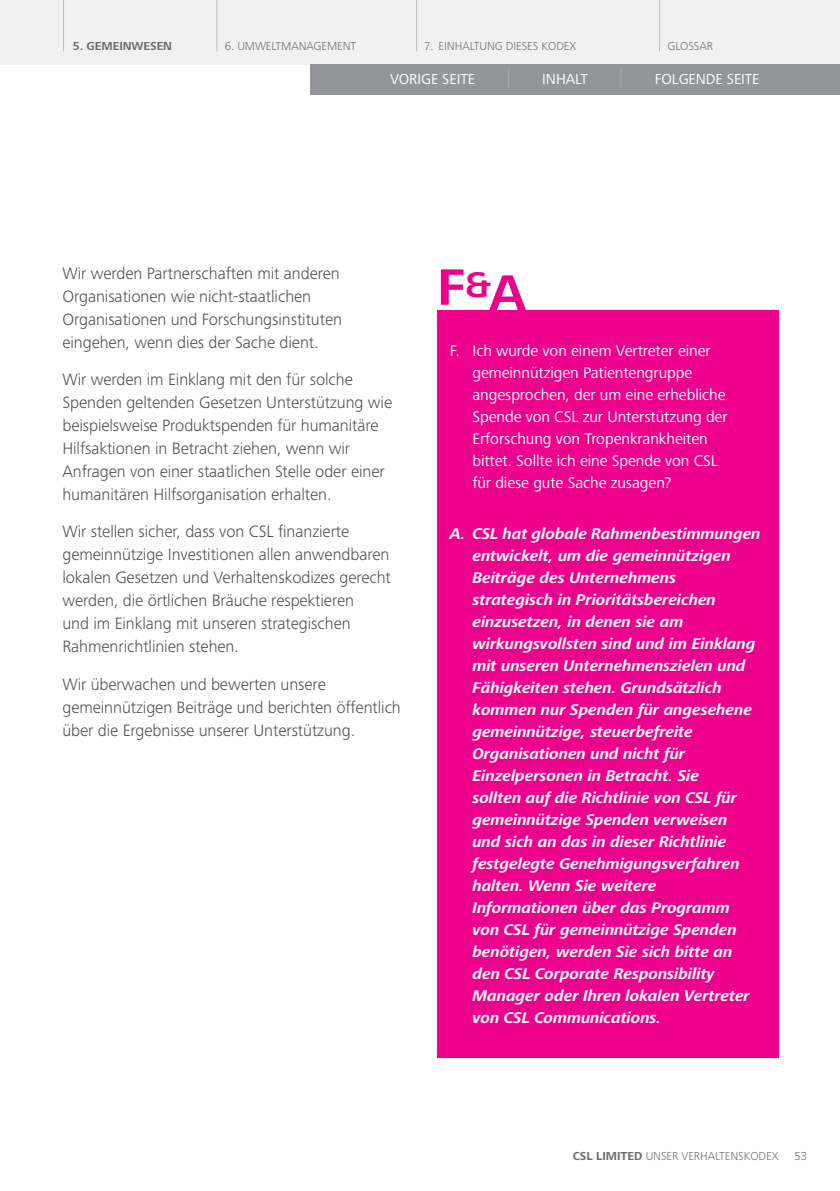
<style>
.page{position:relative;width:840px;height:1191px;background:#fff}
.page>*{position:absolute;margin:0;border:0;box-sizing:border-box;transform-origin:0 0}
.t1{font:700 53px "Frutiger Next LTW1 G";color:#ec008c}
.t2{font:300 17px/23px "Frutiger Next LTW1 G";letter-spacing:-.005em;color:#4d4d4f}
.t3{font:italic 700 16px/22px "Frutiger Next LTW1 G";letter-spacing:-.005em;color:#fff}
.t4{font:16px/22px "Frutiger Next LTW1 G";letter-spacing:-.005em;color:#fff}
.t5{font:15px "Frutiger Next LTW1 G";letter-spacing:-.005em;color:#fff}
.t6{font:300 12px "Frutiger Next LTW1 G";letter-spacing:-.005em;color:#6d6e71}
.t7{font:700 12px "Frutiger Next LTW1 G";letter-spacing:-.005em;color:#6d6e71}
.s1{font-weight:700}
</style>
<div class="page">
<div style="left:0;top:0;width:839px;height:64px;background:#f1f1f2"></div>
<hr style="left:63px;top:0;width:1px;height:51px;background:#bcbec0">
<hr style="left:216px;top:0;width:1px;height:51px;background:#bcbec0">
<hr style="left:416px;top:0;width:1px;height:51px;background:#bcbec0">
<hr style="left:658px;top:0;width:1px;height:51px;background:#bcbec0">
<div style="left:310px;top:64px;width:529px;height:30px;background:#939598"></div>
<div style="left:437px;top:310px;width:341px;height:747px;background:#ec008c"></div>
<p class="t7" style="left:73px;top:39px;width:101px">5. GEMEINWESEN</p>
<p class="t6" style="left:225px;top:39px;width:133px">6. UMWELTMANAGEMENT</p>
<p class="t6" style="left:424px;top:39px;width:154px">7. EINHALTUNG DIESES KODEX</p>
<p class="t6" style="left:667px;top:39px;width:47px">GLOSSAR</p>
<p class="t5" style="left:390px;top:70px;width:86px">VORIGE SEITE</p>
<p class="t5" style="left:542px;top:70px;width:47px">INHALT</p>
<p class="t5" style="left:654px;top:70px;width:106px">FOLGENDE SEITE</p>
<p class="t2" style="left:62px;top:262px;width:281px">Wir werden Partnerschaften mit anderen Organisationen wie nicht-staatlichen Organisationen und Forschungsinstituten eingehen, wenn dies der Sache dient.</p>
<p class="t2" style="left:62px;top:368px;width:331px">Wir werden im Einklang mit den für solche Spenden geltenden Gesetzen Unterstützung wie beispielsweise Produktspenden fü r humanitäre Hilfsaktionen in Betracht ziehen, wenn wir Anfragen von einer staatlichen Stelle oder einer humanitären Hilfsorganisation erhalten.</p>
<p class="t2" style="left:62px;top:520px;width:330px">Wir stellen sicher, dass von CSL finanzierte gemeinnützige Investitionen allen anwendbaren lokalen Gesetzen und Verhaltenskodizes gerecht werden, die örtlichen Bräuche respektieren<br>und im Einklang mit unseren strategischen Rahmenrichtlinien stehen.</p>
<p class="t2" style="left:62px;top:672px;width:340px">Wir ü berwachen und bewerten unsere gemeinnützigen Beiträge und berichten öffentlich ü ber die Ergebnisse unserer Unterstützung.</p>
<h1 class="t1" style="left:437px;top:260px;width:91px">F<sup>&amp;</sup>A</h1>
<p class="t4" style="left:472px;top:340px;width:256px;text-indent:-23px">F. Ich wurde von einem Vertreter einer gemeinnützigen Patientengruppe angesprochen, der um eine erhebliche Spende von CSL zur Unterstützung der Erforschung von Tropenkrankheiten bittet. Sollte ich eine Spende von CSL für diese gute Sache zusagen?</p>
<p class="t3" style="left:472px;top:523px;width:289px;text-indent:-23px">A. CSL hat globale Rahmenbestimmungen entwickelt, um die gemeinnützigen Beiträge des Unternehmens strategisch in Prioritätsbereichen einzusetzen, in denen sie am wirkungsvollsten sind und im Einklang mit unseren Unternehmenszielen und Fähigkeiten stehen. Grundsätzlich kommen nur Spenden für angesehene gemeinnützige, steuerbefreite Organisationen und nicht für Einzelpersonen in Betracht. Sie<br>sollten auf die Richtlinie von CSL für gemeinnützige Spenden verweisen<br>und sich an das in dieser Richtlinie festgelegte Genehmigungsverfahren halten. Wenn Sie weitere Informationen über das Programm von CSL für gemeinnützige Spenden benötigen, werden Sie sich bitte an den CSL Corporate Responsibility Manager oder Ihren lokalen Vertreter von CSL Communications.</p>
<p class="t6" style="left:572px;top:1149px;width:207px"><span class="s1">CSL LIMITED</span> UNSER VERHALTENSKODEX</p>
<p class="t6" style="left:794px;top:1149px;width:14px">53</p>
</div>
